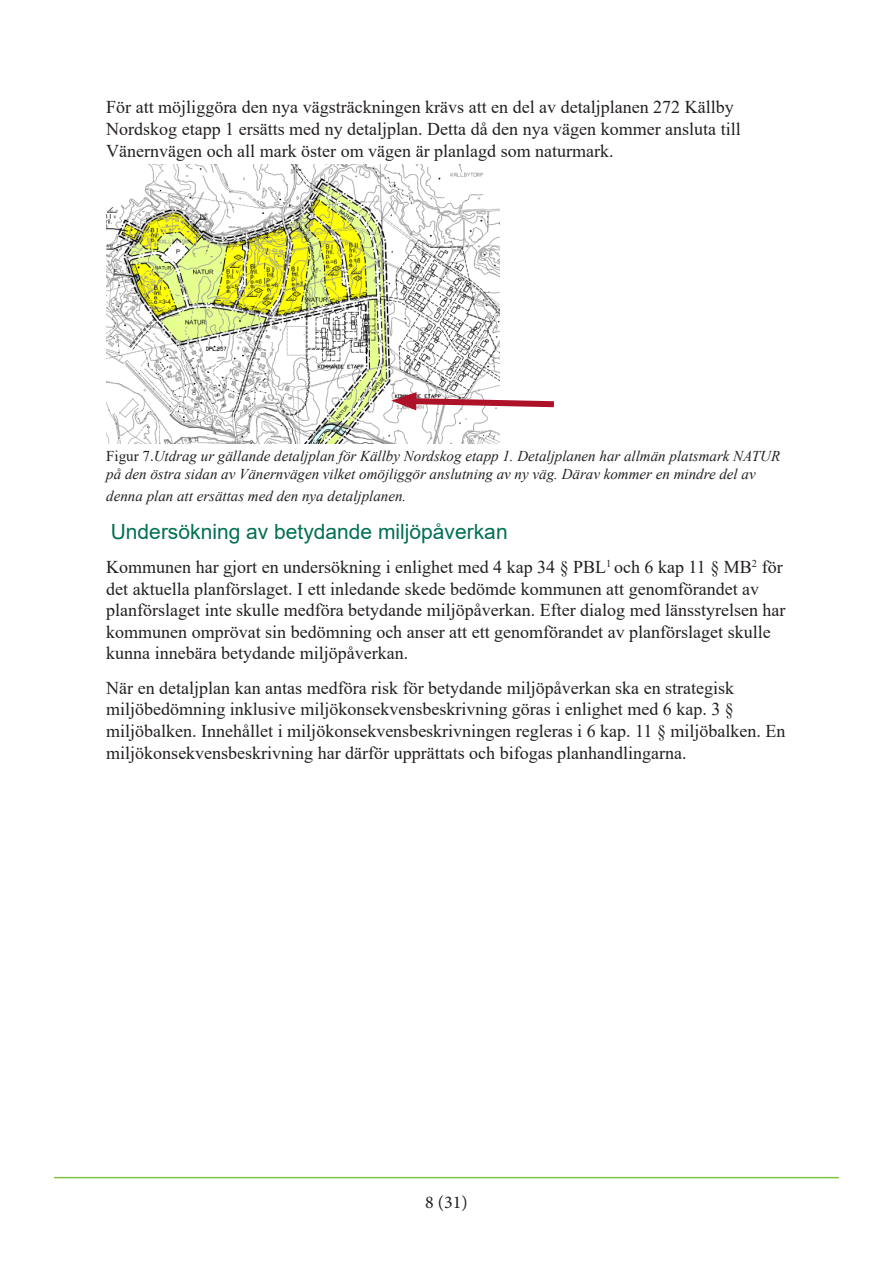
<style>
.page{position:relative;width:893px;height:1263px;background:#fff}
.page>*{position:absolute;margin:0;border:0;box-sizing:border-box;transform-origin:0 0}
.Brödtext{font:21px "Arial";color:#007053}
.Brödtext-2{font:18px/21.6px "Times New Roman";color:#231f20}
.t1{font:18px "Minion Pro";color:#231f20}
.Brödtext-3{font:italic 15px/18px "Times New Roman";color:#231f20}
.s1{font-style:normal}
</style>
<div class="page">
<hr style="left:54px;top:1177px;width:785px;height:1px;background:#7fc241">
<img style="left:106px;top:165px;width:393px;height:278px">
<svg style="left:391px;top:392px;width:163px;height:18px"></svg>
<p class="Brödtext-2" style="left:106px;top:96px;width:636px">För att möjliggöra den nya vägsträckningen krävs att en del av detaljplanen 272 Källby<br>Nordskog etapp 1 ersätts med ny detaljplan. Detta då den nya vägen kommer ansluta till<br>Vänernvägen och all mark öster om vägen är planlagd som naturmark.</p>
<p class="Brödtext-3" style="left:106px;top:447px;width:675px"><span class="s1">Figur 7.</span>Utdrag ur gällande detaljplan för Källby Nordskog etapp 1. Detaljplanen har allmän platsmark NATUR på den östra sidan av Vänernvägen vilket omöjliggör anslutning av ny väg. Därav kommer en mindre del av</p>
<p class="Brödtext-3" style="left:106px;top:486px;width:301px">denna plan att ersättas med den nya detaljplanen.</p>
<p class="Brödtext" style="left:111px;top:517px;width:398px">Undersökning av betydande miljöpåverkan</p>
<p class="Brödtext-2" style="left:106px;top:555px;width:681px">Kommunen har gjort en undersökning i enlighet med 4 kap 34 § PBL<sup>1</sup> och 6 kap 11 § MB<sup>2</sup> för det aktuella planförslaget. I ett inledande skede bedömde kommunen att genomförandet av planförslaget inte skulle medföra betydande miljöpåverkan. Efter dialog med länsstyrelsen har kommunen omprövat sin bedömning och anser att ett genomförandet av planförslaget skulle kunna innebära betydande miljöpåverkan.</p>
<p class="Brödtext-2" style="left:106px;top:676px;width:681px">När en detaljplan kan antas medföra risk för betydande miljöpåverkan ska en strategisk miljöbedömning inklusive miljökonsekvensbeskrivning göras i enlighet med 6 kap. 3 § miljöbalken. Innehållet i miljökonsekvensbeskrivningen regleras i 6 kap. 11 § miljöbalken. En miljökonsekvensbeskrivning har därför upprättats och bifogas planhandlingarna.</p>
<p class="t1" style="left:425px;top:1190px;width:44px">8 (31)</p>
</div>
